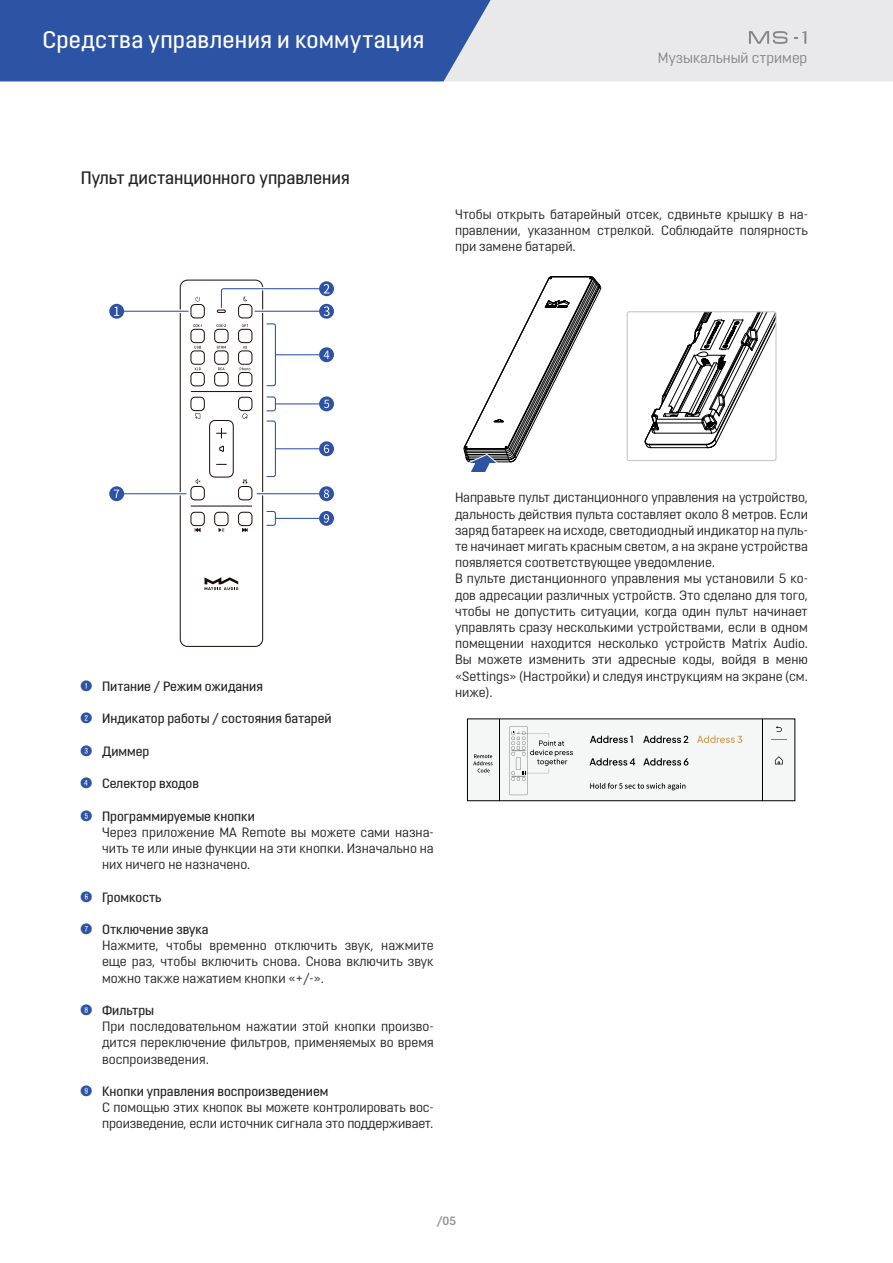
<style>
.page{position:relative;width:893px;height:1263px;background:#fff}
.page>*{position:absolute;margin:0;border:0;box-sizing:border-box;transform-origin:0 0}
.t1{font:500 24px "Opinion Pro";letter-spacing:.015em;color:#fff}
.t2{font:500 18px "Opinion Pro";color:#231f20}
.t3{font:15px "Opinion Pro";color:#83868b}
.t4{font:13.5px/16.2px "Opinion Pro";color:#231f20}
.t5{font:500 13.5px "Opinion Pro";color:#231f20}
.t6{font:700 12px "Opinion Pro";color:#939598}
.s1{font-family:"Circled Numbers";font-weight:400;font-size:15px;color:#2c53a4}
.s2{font-family:"Circled Numbers";font-size:15px;color:#2c53a4}
.s3{font-weight:500}
</style>
<div class="page">
<div style="left:0;top:0;width:893px;height:81px;background:#e9e9eb"></div>
<div style="left:0;top:0;width:491px;height:81px;background:#2c53a4"></div>
<svg style="left:749px;top:31px;width:38px;height:13px"></svg>
<svg style="left:794px;top:31px;width:12px;height:13px"></svg>
<svg style="left:124px;top:310px;width:55px;height:1px"></svg>
<div style="left:109px;top:304px;width:15px;height:15px;background:#2e53a4;border-radius:50%"></div>
<svg style="left:114px;top:307px;width:5px;height:9px"></svg>
<div style="left:319px;top:441px;width:15px;height:15px;background:#2e53a4;border-radius:50%"></div>
<div style="left:319px;top:486px;width:15px;height:15px;background:#2e53a4;border-radius:50%"></div>
<div style="left:109px;top:486px;width:15px;height:15px;background:#2e53a4;border-radius:50%"></div>
<svg style="left:114px;top:490px;width:5px;height:8px"></svg>
<div style="left:319px;top:511px;width:15px;height:15px;background:#2e53a4;border-radius:50%"></div>
<hr style="left:120px;top:493px;width:66px;height:1px;background:#2e53a4">
<hr style="left:119px;top:311px;width:69px;height:1px;background:#2e53a4">
<svg style="left:319px;top:347px;width:15px;height:15px"></svg>
<div style="left:319px;top:396px;width:15px;height:15px;background:#2e53a4;border-radius:50%"></div>
<div style="left:319px;top:281px;width:15px;height:15px;background:#2e53a4;border-radius:50%"></div>
<svg style="left:319px;top:304px;width:15px;height:15px"></svg>
<svg style="left:179px;top:279px;width:150px;height:368px"></svg>
<svg style="left:463px;top:276px;width:139px;height:196px"></svg>
<svg style="left:644px;top:313px;width:130px;height:136px"></svg>
<div style="left:627px;top:311px;width:149px;height:150px;border:1px solid #bdc1c3;border-radius:2px"></div>
<div style="left:467px;top:719px;width:328px;height:82px;background:#f5f6f6"></div>
<svg style="left:776px;top:726px;width:6px;height:6px"></svg>
<hr style="left:763px;top:719px;width:1px;height:82px;background:#000">
<svg style="left:775px;top:756px;width:8px;height:8px"></svg>
<svg style="left:771px;top:739px;width:16px;height:1px"></svg>
<svg style="left:590px;top:783px;width:95px;height:7px"></svg>
<svg style="left:590px;top:736px;width:43px;height:7px"></svg>
<svg style="left:590px;top:758px;width:45px;height:7px"></svg>
<svg style="left:643px;top:736px;width:45px;height:7px"></svg>
<svg style="left:643px;top:758px;width:45px;height:7px"></svg>
<svg style="left:697px;top:736px;width:45px;height:7px"></svg>
<svg style="left:509px;top:726px;width:64px;height:69px"></svg>
<hr style="left:499px;top:719px;width:1px;height:82px;background:#000">
<svg style="left:473px;top:754px;width:20px;height:18px"></svg>
<div style="left:467px;top:718px;width:328px;height:83px;border:1px solid #000"></div>
<h1 class="t1" style="left:43px;top:26px;width:383px">Средства управления и коммутация</h1>
<p class="t3" style="left:658px;top:49px;width:151px">Музыкальный стример</p>
<h2 class="t2" style="left:81px;top:167px;width:270px">Пульт дистанционного управления</h2>
<p class="t4" style="left:455px;top:206px;width:354px;text-align:justify">Чтобы открыть батарейный отсек, сдвиньте крышку в на&shy;правлении, указанном стрелкой. Соблюдайте полярность при замене батарей.</p>
<p class="t5" style="left:81px;top:678px;width:184px"><span class="s1">}</span> Питание / Режим ожидания</p>
<p class="t5" style="left:81px;top:711px;width:252px"><span class="s1">;</span> Индикатор работы / состояния батарей</p>
<p class="t5" style="left:81px;top:743px;width:70px"><span class="s1">=</span> Диммер</p>
<p class="t5" style="left:81px;top:776px;width:120px"><span class="s1">%</span> Селектор входов</p>
<p class="t4" style="left:102px;top:808px;width:333px;text-indent:-21px"><span class="s2">&amp;</span> <span class="s3">Программируемые кнопки<br></span>Через приложение MA Remote вы можете сами назна&shy;чить те или иные функции на эти кнопки. Изначально на них ничего не назначено.</p>
<p class="t5" style="left:81px;top:889px;width:82px"><span class="s1">(</span> Громкость</p>
<p class="t4" style="left:102px;top:921px;width:333px;text-indent:-21px"><span class="s2">)</span> <span class="s3">Отключение звука<br></span>Нажмите, чтобы временно отключить звук, нажмите еще раз, чтобы включить снова. Снова включить звук можно также нажатием кнопки «+/-».</p>
<p class="t4" style="left:102px;top:1002px;width:333px;text-indent:-21px"><span class="s2">+</span> <span class="s3">Фильтры<br></span>При последовательном нажатии этой кнопки произво&shy;дится переключение фильтров, применяемых во время воспроизведения.</p>
<p class="t4" style="left:102px;top:1083px;width:333px;text-indent:-21px"><span class="s2">§</span> <span class="s3">Кнопки управления воспроизведением<br></span>С помощью этих кнопок вы можете контролировать вос&shy;произведение, если источник сигнала это поддерживает.</p>
<p class="t4" style="left:455px;top:489px;width:354px">Направьте пульт дистанционного управления на устройство, дальность действия пульта составляет около 8 метров. Если заряд батареек на исходе, светодиодный индикатор на пуль&shy;те начинает мигать красным светом, а на экране устройства появляется соответствующее уведомление.<br>В пульте дистанционного управления мы установили 5 ко&shy;дов адресации различных устройств. Это сделано для того, чтобы не допустить ситуации, когда один пульт начинает управлять сразу несколькими устройствами, если в одном помещении находится несколько устройств Matrix Audio.<br>Вы можете изменить эти адресные коды, войдя в меню «Settings» (Настройки) и следуя инструкциям на экране (см. ниже).</p>
<p class="t6" style="left:437px;top:1213px;width:21px">/05</p>
</div>
